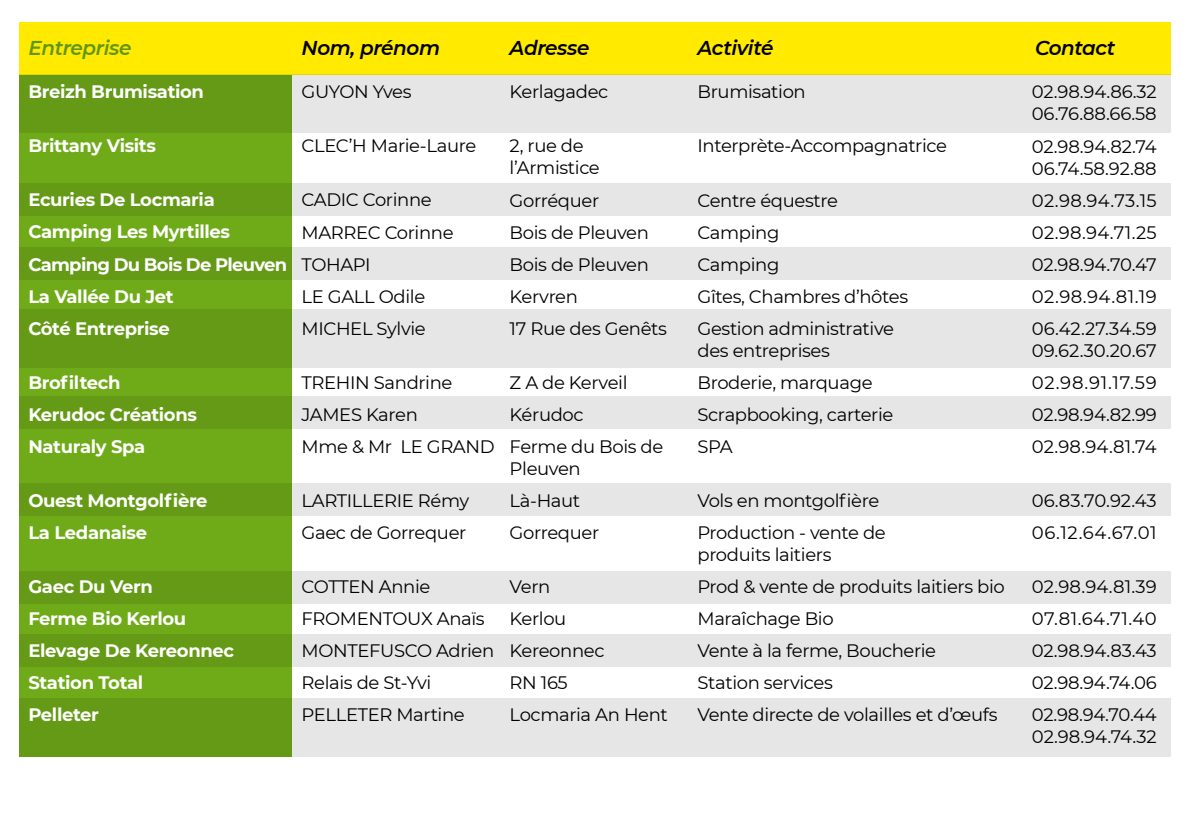
<style>
.page{position:relative;width:1191px;height:840px;background:#fff}
.page>*{position:absolute;margin:0;border:0;box-sizing:border-box;transform-origin:0 0}
.t1{font:italic 600 20px "Montserrat";letter-spacing:-.02em;color:#000}
.t2{font:italic 600 20px "Montserrat";letter-spacing:-.02em;color:#609515}
.t3{font:18px/32px "Montserrat";letter-spacing:-.02em;color:#000}
.t4{font:700 18px/32px "Montserrat";letter-spacing:-.02em;color:#fff}
.t5{font:18px/32px "Montserrat";letter-spacing:.015em;color:#000}
</style>
<div class="page">
<div style="left:20px;top:74px;width:272px;height:682px;background:#6fab18"></div>
<svg style="left:20px;top:247px;width:1151px;height:32px;background:#c7d4b4"></svg>
<svg style="left:20px;top:483px;width:1151px;height:33px;background:#c7d4b4"></svg>
<svg style="left:20px;top:571px;width:1151px;height:32px;background:#c7d4b4"></svg>
<svg style="left:20px;top:396px;width:1151px;height:33px;background:#c7d4b4"></svg>
<svg style="left:20px;top:634px;width:1151px;height:32px;background:#c7d4b4"></svg>
<div style="left:20px;top:22px;width:1151px;height:52px;background:#ffea00"></div>
<svg style="left:20px;top:183px;width:1151px;height:32px;background:#c7d4b4"></svg>
<svg style="left:20px;top:74px;width:1151px;height:59px;background:#c7d4b1"></svg>
<svg style="left:20px;top:309px;width:1151px;height:58px;background:#c7d4b4"></svg>
<svg style="left:20px;top:698px;width:1151px;height:58px;background:#c7d4b4"></svg>
<p class="t2" style="left:28px;top:34px;width:105px">Entreprise</p>
<p class="t1" style="left:301px;top:34px;width:140px">Nom, prénom</p>
<p class="t1" style="left:509px;top:34px;width:81px">Adresse</p>
<p class="t1" style="left:697px;top:34px;width:77px">Activité</p>
<p class="t1" style="left:1035px;top:34px;width:82px">Contact</p>
<p class="t4" style="left:28px;top:75px;width:177px">Breizh Brumisation</p>
<p class="t4" style="left:28px;top:129px;width:129px">Brittany Visits</p>
<p class="t4" style="left:28px;top:183px;width:260px">Ecuries De Locmaria<br>Camping Les Myrtilles<br>Camping Du Bois De Pleuven<br>La Vallée Du Jet<br>Côté Entreprise</p>
<p class="t4" style="left:28px;top:365px;width:170px">Brofiltech<br>Kerudoc Créations<br>Naturaly Spa</p>
<p class="t4" style="left:28px;top:483px;width:181px">Ouest Montgolfière<br>La Ledanaise</p>
<p class="t4" style="left:28px;top:569px;width:207px">Gaec Du Vern<br>Ferme Bio Kerlou<br>Elevage De Kereonnec<br>Station Total<br>Pelleter</p>
<p class="t3" style="left:301px;top:75px;width:111px">GUYON Yves</p>
<p class="t3" style="left:301px;top:129px;width:176px">CLEC’H Marie-Laure</p>
<p class="t3" style="left:301px;top:183px;width:154px">CADIC Corinne<br>MARREC Corinne<br>TOHAPI<br>LE GALL Odile<br>MICHEL Sylvie</p>
<p class="t3" style="left:301px;top:365px;width:195px">TREHIN Sandrine<br>JAMES Karen<br>Mme &amp; Mr LE GRAND</p>
<p class="t3" style="left:301px;top:483px;width:169px">LARTILLERIE Rémy<br>Gaec de Gorrequer</p>
<p class="t3" style="left:301px;top:569px;width:194px">COTTEN Annie<br>FROMENTOUX Anaïs<br>MONTEFUSCO Adrien<br>Relais de St-Yvi<br>PELLETER Martine</p>
<p class="t3" style="left:509px;top:75px;width:100px">Kerlagadec</p>
<p class="t3" style="left:509px;top:134px;width:92px;line-height:22px">2, rue de l’Armistice</p>
<p class="t3" style="left:509px;top:183px;width:159px">Gorréquer<br>Bois de Pleuven<br>Bois de Pleuven<br>Kervren<br>17 Rue des Genêts</p>
<p class="t3" style="left:509px;top:365px;width:155px">Z A de Kerveil<br>Kérudoc<br>Ferme du Bois de</p>
<p class="t3" style="left:509px;top:451px;width:91px">Pleuven<br>Là-Haut<br>Gorrequer</p>
<p class="t3" style="left:509px;top:569px;width:160px">Vern<br>Kerlou<br>Kereonnec<br>RN 165<br>Locmaria An Hent</p>
<p class="t3" style="left:697px;top:75px;width:110px">Brumisation</p>
<p class="t3" style="left:697px;top:129px;width:251px">Interprète-Accompagnatrice</p>
<p class="t3" style="left:697px;top:183px;width:212px">Centre équestre<br>Camping<br>Camping<br>Gîtes, Chambres d’hôtes<br>Gestion administrative</p>
<p class="t3" style="left:697px;top:333px;width:197px">des entreprises<br>Broderie, marquage<br>Scrapbooking, carterie<br>SPA</p>
<p class="t3" style="left:697px;top:483px;width:190px">Vols en montgolfière<br>Production - vente de</p>
<p class="t3" style="left:697px;top:537px;width:309px">produits laitiers<br>Prod &amp; vente de produits laitiers bio<br>Maraîchage Bio<br>Vente à la ferme, Boucherie<br>Station services<br>Vente directe de volailles et d’œufs</p>
<p class="t3" style="left:1031px;top:80px;width:126px;line-height:22px">02.98.94.86.32<br>06.76.88.66.58</p>
<p class="t3" style="left:1031px;top:134px;width:126px;line-height:22px">02.98.94.82.74<br>06.74.58.92.88</p>
<p class="t3" style="left:1031px;top:183px;width:126px;text-align:justify">02.98.94.73.15<br>02.98.94.71.25<br>02.98.94.70.47<br>02.98.94.81.19<br>06.42.27.34.59</p>
<p class="t3" style="left:1031px;top:333px;width:126px;text-align:justify">09.62.30.20.67<br>02.98.91.17.59<br>02.98.94.82.99<br>02.98.94.81.74</p>
<p class="t5" style="left:1031px;top:483px;width:126px">06.83.70.92.43<br>06.12.64.67.01</p>
<p class="t3" style="left:1031px;top:569px;width:126px;text-align:justify">02.98.94.81.39<br>07.81.64.71.40<br>02.98.94.83.43<br>02.98.94.74.06<br>02.98.94.70.44</p>
<p class="t3" style="left:1031px;top:719px;width:126px">02.98.94.74.32</p>
</div>
